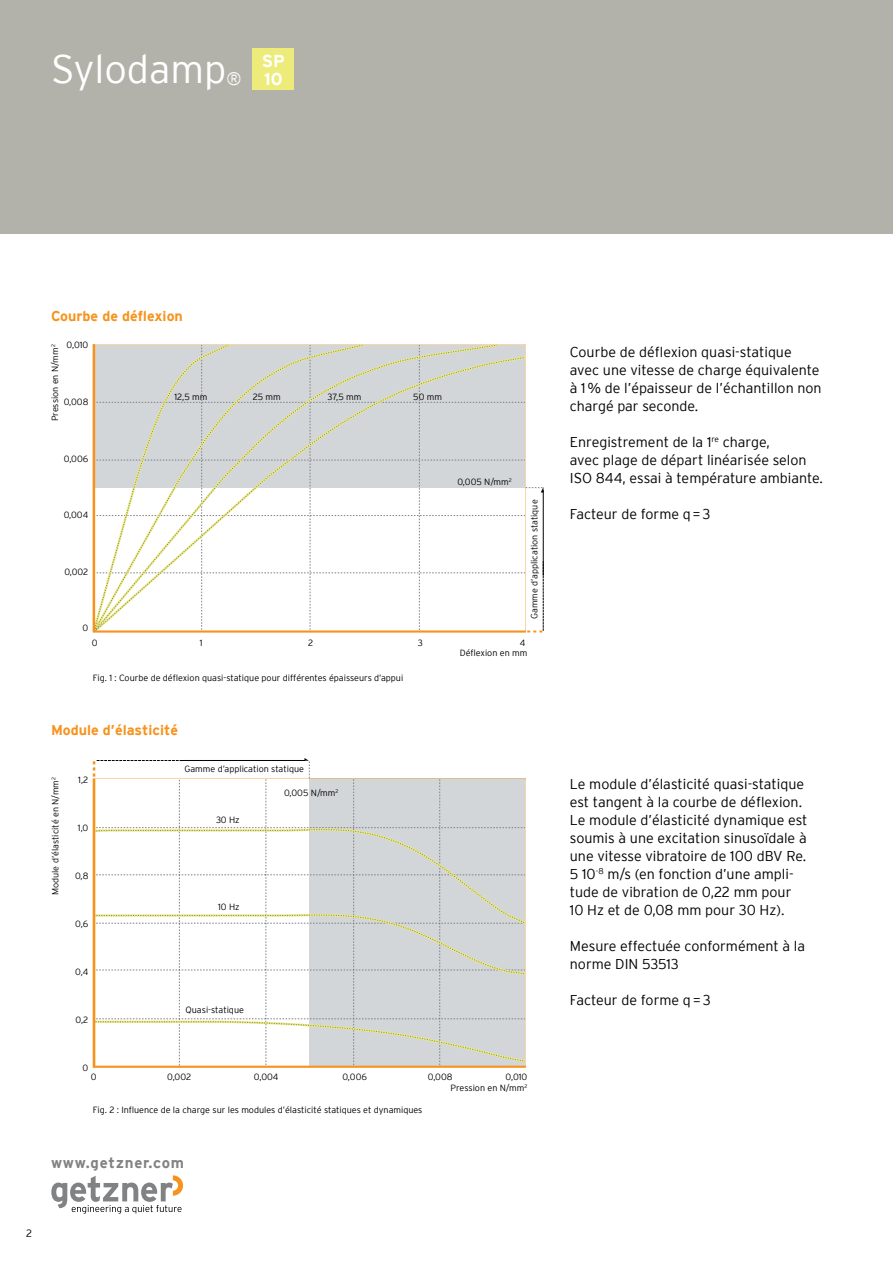
<style>
.page{position:relative;width:893px;height:1263px;background:#fff}
.page>*{position:absolute;margin:0;border:0;box-sizing:border-box;transform-origin:0 0}
.t1{font:300 39.75px "Interstate";color:#fff}
.t2{font:700 17.25px/17.2px "Interstate";color:#fff}
.t3{font:700 15px "Interstate";letter-spacing:.055em;color:#808284}
.t4{font:300 14.25px/18px "Interstate";color:#000}
.t5{font:700 14.25px "Interstate";color:#f7931d}
.t6{font:300 10.5px "Interstate";color:#000}
.t7{font:300 9px/10.8px "Interstate";color:#000;text-align:right}
.s1{font-size:18px}
</style>
<div class="page">
<div style="left:0;top:0;width:893px;height:234px;background:#b2b2aa"></div>
<svg style="left:93px;top:344px;width:433px;height:288px"></svg>
<svg style="left:51px;top:1175px;width:132px;height:39px"></svg>
<svg style="left:93px;top:758px;width:433px;height:309px"></svg>
<div style="left:253px;top:49px;width:41px;height:41px;background:#edeb79"></div>
<h1 class="t1" style="left:51px;top:47px;width:192px">Sylodamp<span class="s1">®</span></h1>
<p class="t2" style="left:262px;top:54px;width:25px">SP<br>10</p>
<p class="t5" style="left:51px;top:308px;width:133px">Courbe de délexion</p>
<p class="t7" style="left:67px;top:340px;width:23px">0,010</p>
<p class="t7" style="left:50px;top:421px;width:78px;rotate:-90deg">Pression en N/mm<sup>2</sup></p>
<p class="t7" style="left:64px;top:396px;width:26px">0,008</p>
<p class="t7" style="left:64px;top:453px;width:26px">0,006</p>
<p class="t7" style="left:64px;top:509px;width:26px">0,004</p>
<p class="t7" style="left:64px;top:566px;width:25px">0,002</p>
<p class="t7" style="left:83px;top:623px;width:7px">0</p>
<p class="t7" style="left:174px;top:392px;width:35px">12,5 mm</p>
<p class="t7" style="left:253px;top:392px;width:29px">25 mm</p>
<p class="t7" style="left:328px;top:392px;width:35px">37,5 mm</p>
<p class="t7" style="left:413px;top:392px;width:30px">50 mm</p>
<p class="t7" style="left:457px;top:476px;width:56px">0,005 N/mm<sup>2</sup></p>
<p class="t7" style="left:529px;top:619px;width:121px;rotate:-90deg">Gamme d’application statique</p>
<p class="t7" style="left:92px;top:637px;width:7px">0</p>
<p class="t7" style="left:200px;top:637px;width:4px">1</p>
<p class="t7" style="left:308px;top:637px;width:7px">2</p>
<p class="t7" style="left:418px;top:637px;width:7px">3</p>
<p class="t7" style="left:460px;top:637px;width:69px">4<br>Délexion en mm</p>
<p class="t7" style="left:93px;top:672px;width:312px">Fig. 1 : Courbe de délexion quasi-statique pour différentes épaisseurs d’appui</p>
<p class="t5" style="left:51px;top:724px;width:129px">Module d’élasticité</p>
<p class="t7" style="left:50px;top:895px;width:119px;rotate:-90deg">Module d’élasticité en N/mm<sup>2</sup></p>
<p class="t7" style="left:78px;top:774px;width:12px">1,2</p>
<p class="t7" style="left:78px;top:822px;width:12px">1,0</p>
<p class="t7" style="left:75px;top:870px;width:15px">0,8</p>
<p class="t7" style="left:75px;top:918px;width:15px">0,6</p>
<p class="t7" style="left:75px;top:966px;width:15px">0,4</p>
<p class="t7" style="left:76px;top:1014px;width:14px">0,2</p>
<p class="t7" style="left:83px;top:1062px;width:7px">0</p>
<p class="t7" style="left:184px;top:764px;width:121px">Gamme d’application statique</p>
<p class="t7" style="left:216px;top:814px;width:25px">30 Hz</p>
<p class="t7" style="left:218px;top:901px;width:23px">10 Hz</p>
<p class="t7" style="left:186px;top:1004px;width:60px">Quasi-statique</p>
<p class="t7" style="left:284px;top:788px;width:56px">0,005 N/mm<sup>2</sup></p>
<p class="t7" style="left:91px;top:1072px;width:7px">0</p>
<p class="t7" style="left:167px;top:1072px;width:25px">0,002</p>
<p class="t7" style="left:254px;top:1072px;width:26px">0,004</p>
<p class="t7" style="left:342px;top:1072px;width:26px">0,006</p>
<p class="t7" style="left:428px;top:1072px;width:26px">0,008</p>
<p class="t7" style="left:451px;top:1072px;width:78px">0,010<br>Pression en N/mm<sup>2</sup></p>
<p class="t7" style="left:93px;top:1104px;width:331px">Fig. 2 : Inluence de la charge sur les modules d’élasticité statiques et dynamiques</p>
<p class="t3" style="left:51px;top:1156px;width:135px">www.getzner.com</p>
<p class="t6" style="left:26px;top:1228px;width:7px">2</p>
<p class="t4" style="left:570px;top:343px;width:253px">Courbe de délexion quasi-statique avec une vitesse de charge équivalente à 1 % de l’épaisseur de l’échantillon non chargé par seconde.</p>
<p class="t4" style="left:570px;top:433px;width:255px">Enregistrement de la 1<sup>re</sup> charge,<br>avec plage de départ linéarisée selon<br>ISO 844, essai à température ambiante.</p>
<p class="t4" style="left:570px;top:505px;width:142px">Facteur de forme q = 3</p>
<p class="t4" style="left:570px;top:775px;width:239px">Le module d’élasticité quasi-statique est tangent à la courbe de délexion.<br>Le module d’élasticité dynamique est soumis à une excitation sinusoïdale à une vitesse vibratoire de 100 dBV Re.<br>5 10<sup>-8</sup> m/s (en fonction d’une ampli&shy;tude de vibration de 0,22 mm pour 10 Hz et de 0,08 mm pour 30 Hz).</p>
<p class="t4" style="left:570px;top:937px;width:237px">Mesure effectuée conformément à la norme DIN 53513</p>
<p class="t4" style="left:570px;top:991px;width:142px">Facteur de forme q = 3</p>
</div>
